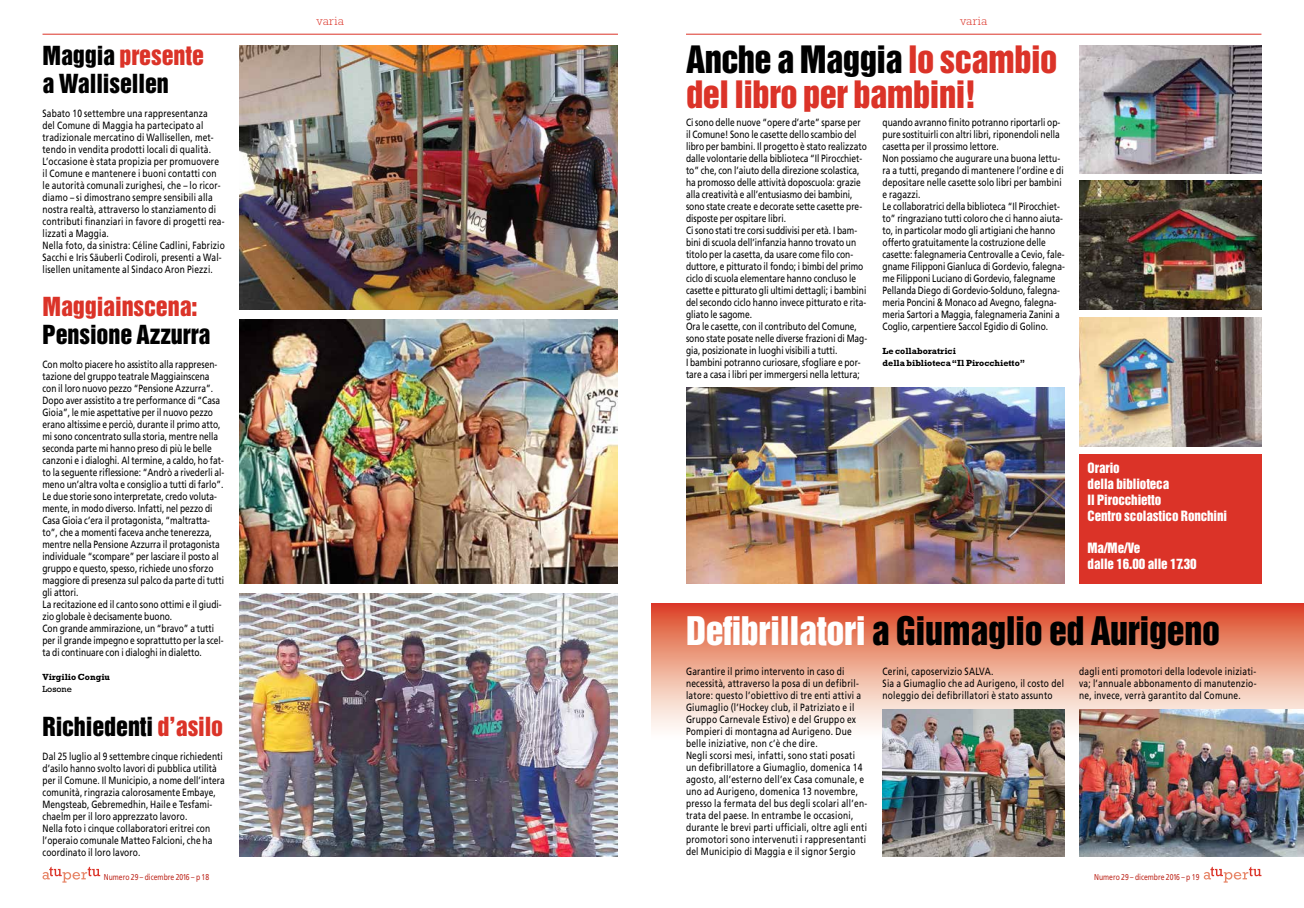
<style>
.page{position:relative;width:1304px;height:908px;background:#fff}
.page>*{position:absolute;margin:0;border:0;box-sizing:border-box;transform-origin:0 0}
.t1{font:36px "Helvetica Inserat LT Std";letter-spacing:-.01em;color:#000}
.t2{font:34.5px/35px "Helvetica Inserat LT Std";letter-spacing:-.015em;color:#db3328}
.t3{font:24px/28px "Helvetica Inserat LT Std";letter-spacing:-.005em;color:#000}
.t4{font:24px "Helvetica Inserat LT Std";letter-spacing:-.005em;color:#db3328}
.t5{font:13px/16px "Helvetica Inserat LT Std";letter-spacing:-.005em;color:#fff}
.t6{font:300 12px "Rockwell Std";letter-spacing:.025em;color:#db3328}
.t7{font:10.5px/12px "Frutiger LT Std";color:#000;scale:.8 1}
.t8{font:10.5px/12px "Frutiger LT Std";letter-spacing:.03em;color:#000;scale:.8 1}
.t9{font:10.5px/12px "Frutiger LT Std";letter-spacing:.02em;color:#000;scale:.8 1}
.t10{font:700 9px/12px "Rockwell Std";color:#000}
.t11{font:9px "Rockwell Std";color:#000}
.t12{font:8.5px "Frutiger LT Std";color:#be2b21;scale:.8 1}
.s1{color:#db3328}
.s2{color:#000}
.s3{color:#fff}
</style>
<div class="page">
<svg style="left:652px;top:603px;width:652px;height:138px;background:#eca18b"></svg>
<hr style="left:686px;top:34px;width:575px;height:1px;background:#db3328">
<hr style="left:43px;top:34px;width:575px;height:1px;background:#db3328">
<svg style="left:43px;top:866px;width:57px;height:16px"></svg>
<svg style="left:1204px;top:866px;width:57px;height:16px"></svg>
<img style="left:239px;top:593px;width:379px;height:263px">
<img style="left:239px;top:45px;width:379px;height:264px">
<img style="left:239px;top:319px;width:379px;height:264px">
<img style="left:686px;top:387px;width:379px;height:196px">
<img style="left:1079px;top:317px;width:182px;height:129px">
<div style="left:1079px;top:454px;width:182px;height:129px;background:#db3328"></div>
<img style="left:1079px;top:181px;width:182px;height:129px">
<img style="left:1079px;top:45px;width:182px;height:128px">
<img style="left:1079px;top:709px;width:225px;height:147px">
<img style="left:883px;top:709px;width:182px;height:147px">
<h3 class="t3" style="left:43px;top:42px;width:163px">Maggia <span class="s1">presente </span>a Wallisellen</h3>
<p class="t9" style="left:43px;top:107px;width:229px">Sabato 10 settembre una rappresentanza<br>del Comune di Maggia ha partecipato al tradizionale mercatino di Wallisellen, met&shy;tendo in vendita prodotti locali di qualità.<br>L’occasione è stata propizia per promuovere il Comune e mantenere i buoni contatti con le autorità comunali zurighesi, che – lo ricor&shy;diamo – si dimostrano sempre sensibili alla nostra realtà, attraverso lo stanziamento di contributi finanziari in favore di progetti rea&shy;lizzati a Maggia.<br>Nella foto, da sinistra: Céline Cadlini, Fabrizio Sacchi e Iris Säuberli Codiroli, presenti a Wal&shy;lisellen unitamente al Sindaco Aron Piezzi.</p>
<h3 class="t4" style="left:43px;top:292px;width:157px">Maggiainscena:</h3>
<h3 class="t3" style="left:43px;top:321px;width:170px">Pensione Azzurra</h3>
<p class="t7" style="left:43px;top:358px;width:229px">Con molto piacere ho assistito alla rappresen&shy;tazione del gruppo teatrale Maggiainscena con il loro nuovo pezzo “Pensione Azzurra”.<br>Dopo aver assistito a tre performance di “Casa Gioia”, le mie aspettative per il nuovo pezzo erano altissime e perciò, durante il primo atto, mi sono concentrato sulla storia, mentre nella seconda parte mi hanno preso di più le belle canzoni e i dialoghi. Al termine, a caldo, ho fat&shy;to la seguente riflessione: “Andrò a rivederli al&shy;meno un’altra volta e consiglio a tutti di farlo”.<br>Le due storie sono interpretate, credo voluta&shy;mente, in modo diverso. Infatti, nel pezzo di Casa Gioia c’era il protagonista, “maltratta&shy;to”, che a momenti faceva anche tenerezza, mentre nella Pensione Azzurra il protagonista individuale “scompare” per lasciare il posto al gruppo e questo, spesso, richiede uno sforzo maggiore di presenza sul palco da parte di tutti gli attori.<br>La recitazione ed il canto sono ottimi e il giudi&shy;zio globale è decisamente buono.<br>Con grande ammirazione, un “bravo” a tutti per il grande impegno e soprattutto per la scel&shy;ta di continuare con i dialoghi in dialetto.</p>
<p class="t10" style="left:43px;top:670px;width:69px">Virgilio Congiu</p>
<p class="t11" style="left:43px;top:683px;width:31px">Losone</p>
<h3 class="t3" style="left:43px;top:713px;width:182px">Richiedenti <span class="s1">d’asilo</span></h3>
<p class="t7" style="left:43px;top:750px;width:229px">Dal 25 luglio al 9 settembre cinque richiedenti d’asilo hanno svolto lavori di pubblica utilità per il Comune. Il Municipio, a nome dell’intera comunità, ringrazia calorosamente Embaye, Mengsteab, Gebremedhin, Haile e Tesfami&shy;chaelm per il loro apprezzato lavoro.<br>Nella foto i cinque collaboratori eritrei con l’operaio comunale Matteo Falcioni, che ha coordinato il loro lavoro.</p>
<p class="t6" style="left:317px;top:14px;width:29px">varia</p>
<p class="t6" style="left:960px;top:14px;width:29px">varia</p>
<h2 class="t2" style="left:686px;top:43px;width:373px"><span class="s2">Anche a Maggia</span> lo scambio del libro per bambini!</h2>
<p class="t7" style="left:686px;top:116px;width:228px">Ci sono delle nuove “opere d’arte” sparse per il Comune! Sono le casette dello scambio del libro per bambini. Il progetto è stato realizzato dalle volontarie della biblioteca “Il Pirocchiet&shy;to” che, con l’aiuto della direzione scolastica, ha promosso delle attività doposcuola: grazie alla creatività e all’entusiasmo dei bambini, sono state create e decorate sette casette pre&shy;disposte per ospitare libri.<br>Ci sono stati tre corsi suddivisi per età. I bam&shy;bini di scuola dell’infanzia hanno trovato un titolo per la casetta, da usare come filo con&shy;duttore, e pitturato il fondo; i bimbi del primo ciclo di scuola elementare hanno concluso le casette e pitturato gli ultimi dettagli; i bambini del secondo ciclo hanno invece pitturato e rita&shy;gliato le sagome.<br>Ora le casette, con il contributo del Comune, sono state posate nelle diverse frazioni di Mag&shy;gia, posizionate in luoghi visibili a tutti.<br>I bambini potranno curiosare, sfogliare e por&shy;tare a casa i libri per immergersi nella lettura;</p>
<p class="t7" style="left:883px;top:116px;width:229px">quando avranno finito potranno riportarli op&shy;pure sostituirli con altri libri, riponendoli nella casetta per il prossimo lettore.<br>Non possiamo che augurare una buona lettu&shy;ra a tutti, pregando di mantenere l’ordine e di depositare nelle casette solo libri per bambini e ragazzi.<br>Le collaboratrici della biblioteca “Il Pirocchiet&shy;to” ringraziano tutti coloro che ci hanno aiuta&shy;to, in particolar modo gli artigiani che hanno offerto gratuitamente la costruzione delle casette: falegnameria Centrovalle a Cevio, fale&shy;gname Filipponi Gianluca di Gordevio, falegna&shy;me Filipponi Luciano di Gordevio, falegname Pellanda Diego di Gordevio-Solduno, falegna&shy;meria Poncini &amp; Monaco ad Avegno, falegna&shy;meria Sartori a Maggia, falegnameria Zanini a Coglio, carpentiere Saccol Egidio di Golino.</p>
<p class="t10" style="left:883px;top:344px;width:144px">Le collaboratrici<br>della biblioteca “Il Pirocchietto”</p>
<p class="t5" style="left:1088px;top:460px;width:141px">Orario<br>della biblioteca<br>Il Pirocchietto<br>Centro scolastico Ronchini</p>
<p class="t5" style="left:1088px;top:540px;width:111px">Ma/Me/Ve<br>dalle 16.00 alle 17.30</p>
<h1 class="t1" style="left:686px;top:608px;width:536px"><span class="s3">Defibrillatori</span> a Giumaglio ed Aurigeno</h1>
<p class="t8" style="left:686px;top:664px;width:228px">Garantire il primo intervento in caso di necessità, attraverso la posa di un defibril&shy;latore: questo l’obiettivo di tre enti attivi a Giumaglio (l’Hockey club, il Patriziato e il Gruppo Carnevale Estivo) e del Gruppo ex Pompieri di montagna ad Aurigeno. Due belle iniziative, non c’è che dire.<br>Negli scorsi mesi, infatti, sono stati posati un defibrillatore a Giumaglio, domenica 14 agosto, all’esterno dell’ex Casa comunale, e uno ad Aurigeno, domenica 13 novembre, presso la fermata del bus degli scolari all’en&shy;trata del paese. In entrambe le occasioni, durante le brevi parti ufficiali, oltre agli enti promotori sono intervenuti i rappresentanti del Municipio di Maggia e il signor Sergio</p>
<p class="t8" style="left:883px;top:664px;width:228px">Cerini, caposervizio SALVA.<br>Sia a Giumaglio che ad Aurigeno, il costo del noleggio dei defibrillatori è stato assunto</p>
<p class="t7" style="left:1079px;top:664px;width:223px;text-align:justify">dagli enti promotori della lodevole iniziati&shy;va; l’annuale abbonamento di manutenzio&shy;ne, invece, verrà garantito dal Comune.</p>
<p class="t12" style="left:104px;top:871px;width:133px">Numero 29 – dicembre 2016 – p 18</p>
<p class="t12" style="left:1094px;top:871px;width:133px">Numero 29 – dicembre 2016 – p 19</p>
</div>
